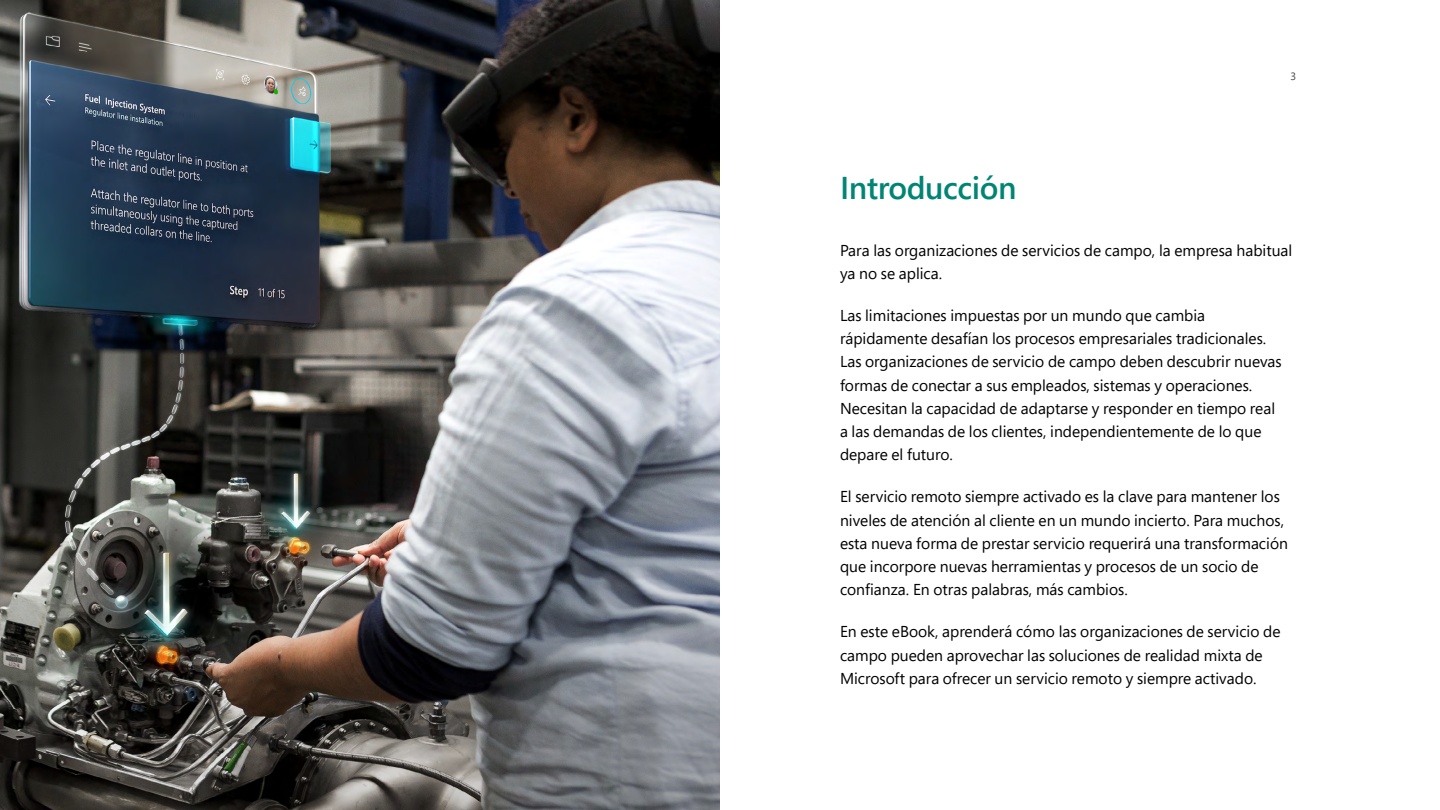
<style>
.page{position:relative;width:1440px;height:810px;background:#fff}
.page>*{position:absolute;margin:0;border:0;box-sizing:border-box;transform-origin:0 0}
.H2_titles{font:600 31.5px "Segoe Pro";letter-spacing:-.015em;color:#008575}
.Body_Copy__21_31{font:15.75px/23.2px "Segoe Pro";color:#000}
.t1{font:10.5px "Segoe Pro";color:#3c3c41}
</style>
<div class="page">
<img style="left:0;top:0;width:720px;height:810px">
<p class="H2_titles" style="left:840px;top:166px;width:178px">Introducción</p>
<p class="t1" style="left:1290px;top:69px;width:7px">3</p>
<p class="Body_Copy__21_31" style="left:840px;top:238px;width:454px">Para las organizaciones de servicios de campo, la empresa habitual ya no se aplica.</p>
<p class="Body_Copy__21_31" style="left:840px;top:303px;width:443px">Las limitaciones impuestas por un mundo que cambia rápidamente desafían los procesos empresariales tradicionales.<br>Las organizaciones de servicio de campo deben descubrir nuevas formas de conectar a sus empleados, sistemas y operaciones.<br>Necesitan la capacidad de adaptarse y responder en tiempo real a las demandas de los clientes, independientemente de lo que depare el futuro.</p>
<p class="Body_Copy__21_31" style="left:840px;top:485px;width:450px">El servicio remoto siempre activado es la clave para mantener los niveles de atención al cliente en un mundo incierto. Para muchos, esta nueva forma de prestar servicio requerirá una transformación que incorpore nuevas herramientas y procesos de un socio de confianza. En otras palabras, más cambios.</p>
<p class="Body_Copy__21_31" style="left:840px;top:620px;width:442px">En este eBook, aprenderá cómo las organizaciones de servicio de campo pueden aprovechar las soluciones de realidad mixta de<br>Microsoft para ofrecer un servicio remoto y siempre activado.</p>
</div>
